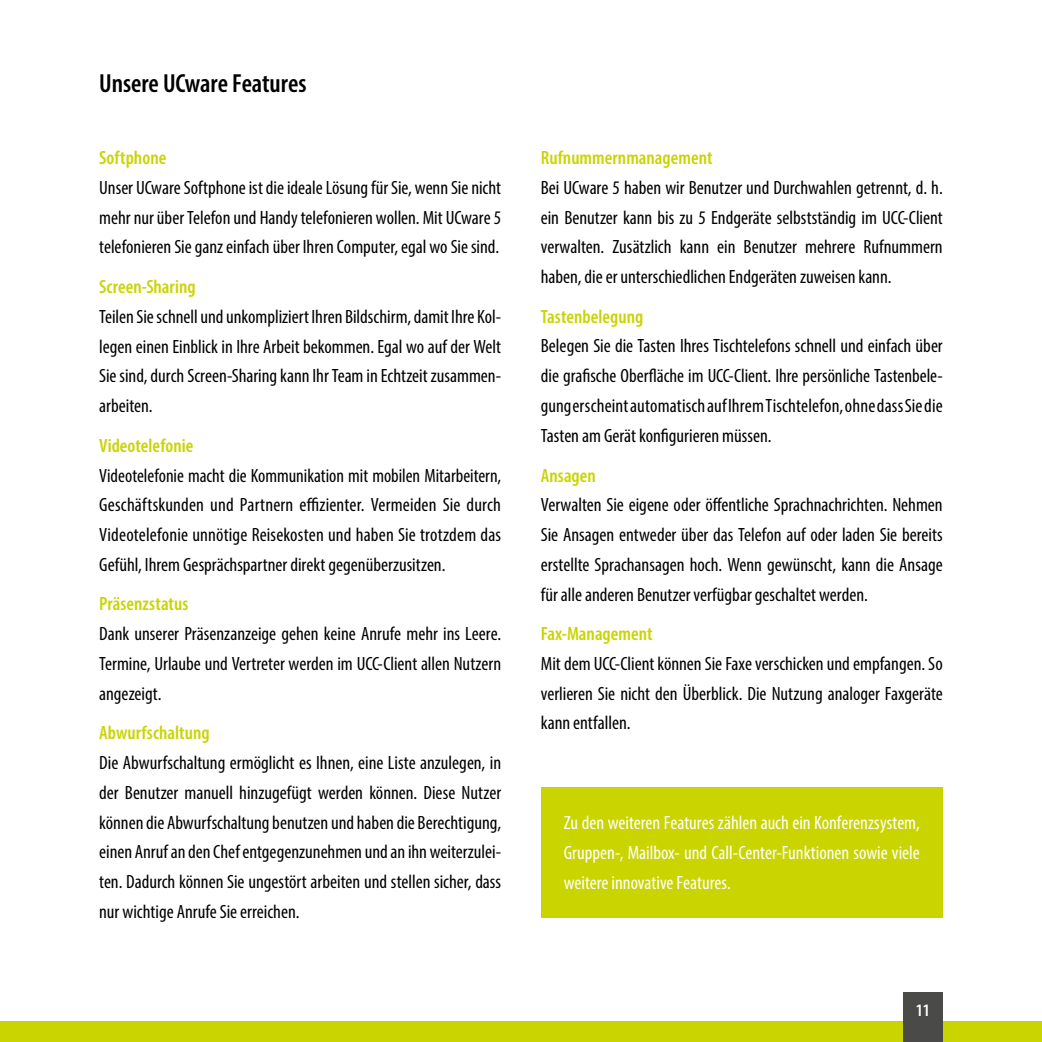
<style>
.page{position:relative;width:1042px;height:1042px;background:#fff}
.page>*{position:absolute;margin:0;border:0;box-sizing:border-box;transform-origin:0 0}
.t1{font:600 condensed 26.25px "Myriad Pro";color:#000}
.t2{font:condensed 19.25px/29.8px "Myriad Pro";color:#000;text-align:justify}
.t3{font:condensed 19.25px/29.8px "Myriad Pro";color:#fff;text-align:justify}
.t4{font:600 condensed 19.25px "Myriad Pro";letter-spacing:.005em;color:#cad400}
.t5{font:600 condensed 17.5px "Myriad Pro";color:#fff}
</style>
<div class="page">
<div style="left:0;top:1021px;width:1042px;height:21px;background:#cad400"></div>
<div style="left:541px;top:787px;width:402px;height:130px;background:#cad400"></div>
<div style="left:903px;top:992px;width:40px;height:50px;background:#4a4a49"></div>
<h1 class="t1" style="left:99px;top:67px;width:209px">Unsere UCware Features</h1>
<p class="t4" style="left:99px;top:146px;width:69px">Softphone</p>
<p class="t2" style="left:99px;top:172px;width:403px">Unser UCware Softphone ist die ideale Lösung für Sie, wenn Sie nicht mehr nur über Telefon und Handy telefonieren wollen. Mit UCware 5 telefonieren Sie ganz einfach über Ihren Computer, egal wo Sie sind.</p>
<p class="t4" style="left:99px;top:275px;width:98px">Screen-Sharing</p>
<p class="t2" style="left:99px;top:301px;width:403px">Teilen Sie schnell und unkompliziert Ihren Bildschirm, damit Ihre Kol&shy;legen einen Einblick in Ihre Arbeit bekommen. Egal wo auf der Welt Sie sind, durch Screen-Sharing kann Ihr Team in Echtzeit zusammen&shy;arbeiten.</p>
<p class="t4" style="left:99px;top:433px;width:96px">Videotelefonie</p>
<p class="t2" style="left:99px;top:460px;width:403px">Videotelefonie macht die Kommunikation mit mobilen Mitarbeitern, Geschäftskunden und Partnern effizienter. Vermeiden Sie durch Videotelefonie unnötige Reisekosten und haben Sie trotzdem das Gefühl, Ihrem Gesprächspartner direkt gegenüberzusitzen.</p>
<p class="t4" style="left:99px;top:592px;width:91px">Präsenzstatus</p>
<p class="t2" style="left:99px;top:619px;width:403px">Dank unserer Präsenzanzeige gehen keine Anrufe mehr ins Leere.<br>Termine, Urlaube und Vertreter werden im UCC-Client allen Nutzern angezeigt.</p>
<p class="t4" style="left:99px;top:721px;width:112px">Abwurfschaltung</p>
<p class="t2" style="left:99px;top:748px;width:403px">Die Abwurfschaltung ermöglicht es Ihnen, eine Liste anzulegen, in der Benutzer manuell hinzugefügt werden können. Diese Nutzer können die Abwurfschaltung benutzen und haben die Berechtigung, einen Anruf an den Chef entgegenzunehmen und an ihn weiterzulei&shy;ten. Dadurch können Sie ungestört arbeiten und stellen sicher, dass nur wichtige Anrufe Sie erreichen.</p>
<p class="t4" style="left:541px;top:146px;width:173px">Rufnummernmanagement</p>
<p class="t2" style="left:541px;top:172px;width:403px">Bei UCware 5 haben wir Benutzer und Durchwahlen getrennt, d. h. ein Benutzer kann bis zu 5 Endgeräte selbstständig im UCC-Client verwalten. Zusätzlich kann ein Benutzer mehrere Rufnummern haben, die er unterschiedlichen Endgeräten zuweisen kann.</p>
<p class="t4" style="left:541px;top:304px;width:104px">Tastenbelegung</p>
<p class="t2" style="left:541px;top:331px;width:403px">Belegen Sie die Tasten Ihres Tischtelefons schnell und einfach über die grafische Oberfläche im UCC-Client. Ihre persönliche Tastenbele&shy;gung erscheint automatisch auf Ihrem Tischtelefon, ohne dass Sie die Tasten am Gerät konfigurieren müssen.</p>
<p class="t4" style="left:541px;top:463px;width:57px">Ansagen</p>
<p class="t2" style="left:541px;top:490px;width:403px">Verwalten Sie eigene oder öffentliche Sprachnachrichten. Nehmen Sie Ansagen entweder über das Telefon auf oder laden Sie bereits erstellte Sprachansagen hoch. Wenn gewünscht, kann die Ansage für alle anderen Benutzer verfügbar geschaltet werden.</p>
<p class="t4" style="left:541px;top:622px;width:113px">Fax-Management</p>
<p class="t2" style="left:541px;top:648px;width:403px">Mit dem UCC-Client können Sie Faxe verschicken und empfangen. So verlieren Sie nicht den Überblick. Die Nutzung analoger Faxgeräte kann entfallen.</p>
<p class="t3" style="left:564px;top:808px;width:357px">Zu den weiteren Features zählen auch ein Konferenzsystem, Gruppen-, Mailbox- und Call-Center-Funktionen sowie viele weitere innovative Features.</p>
<p class="t5" style="left:916px;top:999px;width:16px">11</p>
</div>
